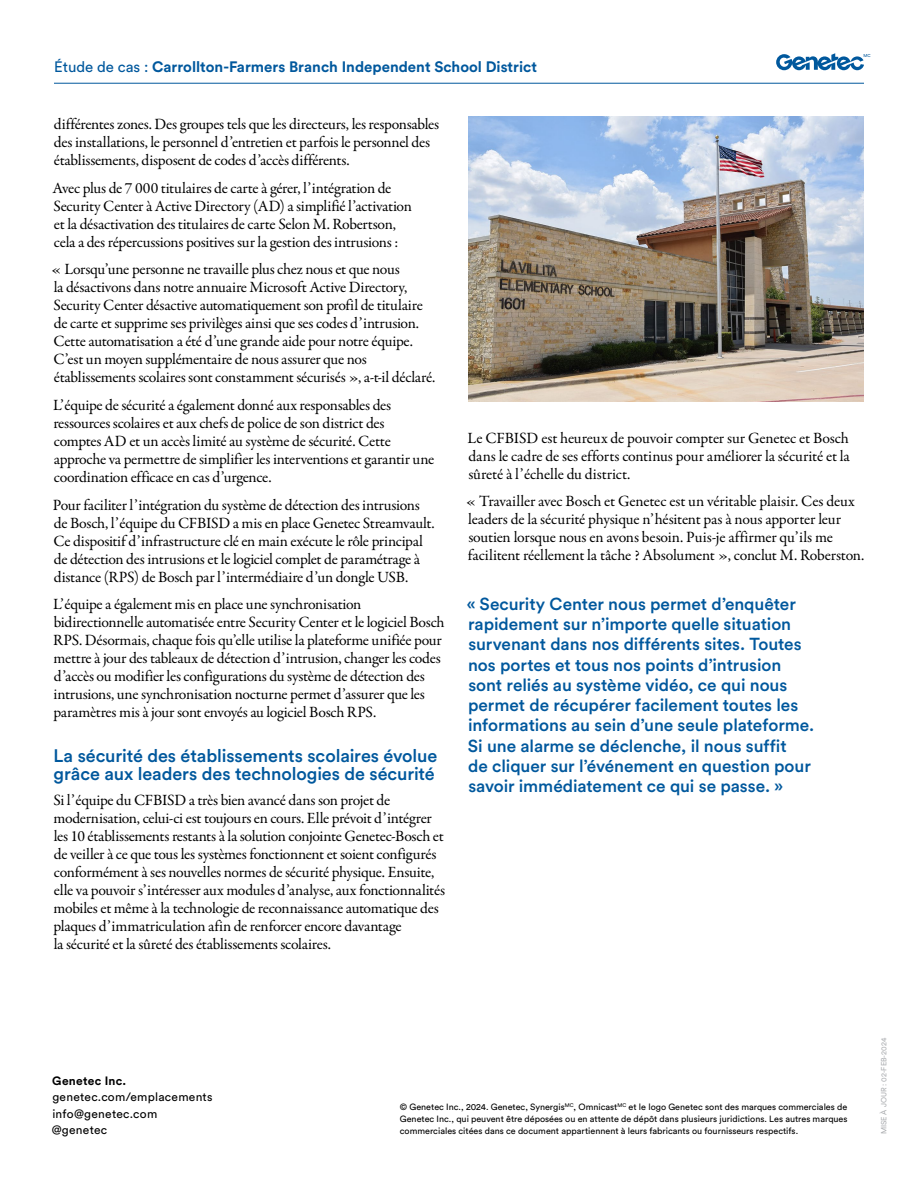
<style>
.page{position:relative;width:918px;height:1188px;background:#fff}
.page>*{position:absolute;margin:0;border:0;box-sizing:border-box;transform-origin:0 0}
.Subhead_1{font:500 18px/18px "Circular Pro";letter-spacing:-.005em;color:#00589d}
.t1{font:500 17.25px/20.2px "Circular Pro";letter-spacing:-.005em;color:#00589d}
.Body_Text{font:15.75px/18px "Garamond Premr Pro";letter-spacing:-.02em;color:#000}
.Document_Type{font:700 15px "Circular Pro";color:#00589d}
.Contact_Info_Text{font:12px "Circular Pro";letter-spacing:.02em;color:#000}
.Contact_Info_Heading{font:700 12px "Circular Pro";letter-spacing:.025em;color:#000}
.Copyright{font:9px/12px "Circular Pro";color:#000;text-align:justify}
.DOC_CODE{font:7.5px "Circular Pro";color:#adafb2}
.Subhead_1-2{font:4.2px "Circular Pro";color:#00589d}
.s1{font-weight:400}
</style>
<div class="page">
<hr style="left:54px;top:83px;width:810px;height:1px;background:#00589d">
<svg style="left:776px;top:53px;width:88px;height:17px"></svg>
<img style="left:468px;top:117px;width:396px;height:285px">
<p class="Document_Type" style="left:54px;top:56px;width:485px"><span class="s1">Étude de cas :</span> Carrollton-Farmers Branch Independent School District</p>
<p class="Subhead_1-2" style="left:863px;top:52px;width:9px">MC</p>
<p class="Body_Text" style="left:54px;top:115px;width:387px">différentes zones. Des groupes tels que les directeurs, les responsables des installations, le personnel d’entretien et parfois le personnel des établissements, disposent de codes d’accès différents.</p>
<p class="Body_Text" style="left:52px;top:179px;width:361px">Avec plus de 7 000 titulaires de carte à gérer, l’intégration de Security Center à Active Directory (AD) a simplifié l’activation et la désactivation des titulaires de carte Selon M. Robertson, cela a des répercussions positives sur la gestion des intrusions :</p>
<p class="Body_Text" style="left:51px;top:261px;width:386px">« Lorsqu’une personne ne travaille plus chez nous et que nous<br>la désactivons dans notre annuaire Microsoft Active Directory, Security Center désactive automatiquement son profil de titulaire de carte et supprime ses privilèges ainsi que ses codes d’intrusion.<br>Cette automatisation a été d’une grande aide pour notre équipe.<br>C’est un moyen supplémentaire de nous assurer que nos établissements scolaires sont constamment sécurisés », a-t-il déclaré.</p>
<p class="Body_Text" style="left:53px;top:397px;width:383px">L’équipe de sécurité a également donné aux responsables des ressources scolaires et aux chefs de police de son district des comptes AD et un accès limité au système de sécurité. Cette approche va permettre de simplifier les interventions et garantir une coordination efficace en cas d’urgence.</p>
<p class="Body_Text" style="left:53px;top:496px;width:383px">Pour faciliter l’intégration du système de détection des intrusions de Bosch, l’équipe du CFBISD a mis en place Genetec Streamvault.<br>Ce dispositif d’infrastructure clé en main exécute le rôle principal de détection des intrusions et le logiciel complet de paramétrage à distance (RPS) de Bosch par l’intermédiaire d’un dongle USB.</p>
<p class="Body_Text" style="left:53px;top:595px;width:393px">L’équipe a également mis en place une synchronisation bidirectionnelle automatisée entre Security Center et le logiciel Bosch RPS. Désormais, chaque fois qu’elle utilise la plateforme unifiée pour mettre à jour des tableaux de détection d’intrusion, changer les codes d’accès ou modifier les configurations du système de détection des intrusions, une synchronisation nocturne permet d’assurer que les paramètres mis à jour sont envoyés au logiciel Bosch RPS.</p>
<p class="Subhead_1" style="left:54px;top:746px;width:385px">La sécurité des établissements scolaires évolue grâce aux leaders des technologies de sécurité</p>
<p class="Body_Text" style="left:53px;top:792px;width:393px">Si l’équipe du CFBISD a très bien avancé dans son projet de modernisation, celui-ci est toujours en cours. Elle prévoit d’intégrer les 10 établissements restants à la solution conjointe Genetec-Bosch et de veiller à ce que tous les systèmes fonctionnent et soient configurés conformément à ses nouvelles normes de sécurité physique. Ensuite, elle va pouvoir s’intéresser aux modules d’analyse, aux fonctionnalités mobiles et même à la technologie de reconnaissance automatique des plaques d’immatriculation afin de renforcer encore davantage<br>la sécurité et la sûreté des établissements scolaires.</p>
<p class="Body_Text" style="left:467px;top:430px;width:384px;text-align:justify">Le CFBISD est heureux de pouvoir compter sur Genetec et Bosch dans le cadre de ses efforts continus pour améliorer la sécurité et la sûreté à l’échelle du district.</p>
<p class="Body_Text" style="left:465px;top:493px;width:401px">« Travailler avec Bosch et Genetec est un véritable plaisir. Ces deux leaders de la sécurité physique n’hésitent pas à nous apporter leur soutien lorsque nous en avons besoin. Puis-je affirmer qu’ils me facilitent réellement la tâche ? Absolument », conclut M. Roberston.</p>
<p class="t1" style="left:467px;top:593px;width:349px">« Security Center nous permet d’enquêter rapidement sur n’importe quelle situation survenant dans nos différents sites. Toutes nos portes et tous nos points d’intrusion sont reliés au système vidéo, ce qui nous permet de récupérer facilement toutes les informations au sein d’une seule plateforme.<br>Si une alarme se déclenche, il nous suffit<br>de cliquer sur l’événement en question pour savoir immédiatement ce qui se passe. »</p>
<p class="Contact_Info_Heading" style="left:52px;top:1072px;width:76px">Genetec Inc.</p>
<p class="Contact_Info_Text" style="left:52px;top:1089px;width:162px">genetec.com/emplacements</p>
<p class="Contact_Info_Text" style="left:52px;top:1106px;width:106px">info@genetec.com</p>
<p class="Contact_Info_Text" style="left:52px;top:1122px;width:57px">@genetec</p>
<p class="Copyright" style="left:400px;top:1101px;width:449px">© Genetec Inc., 2024. Genetec, Synergis<sup>MC</sup>, Omnicast<sup>MC</sup> et le logo Genetec sont des marques commerciales de Genetec Inc., qui peuvent être déposées ou en attente de dépôt dans plusieurs juridictions. Les autres marques commerciales citées dans ce document appartiennent à leurs fabricants ou fournisseurs respectifs.</p>
<p class="DOC_CODE" style="left:879px;top:1134px;width:98px;rotate:-90deg">MISE À JOUR : 02-FEB-2024</p>
</div>
